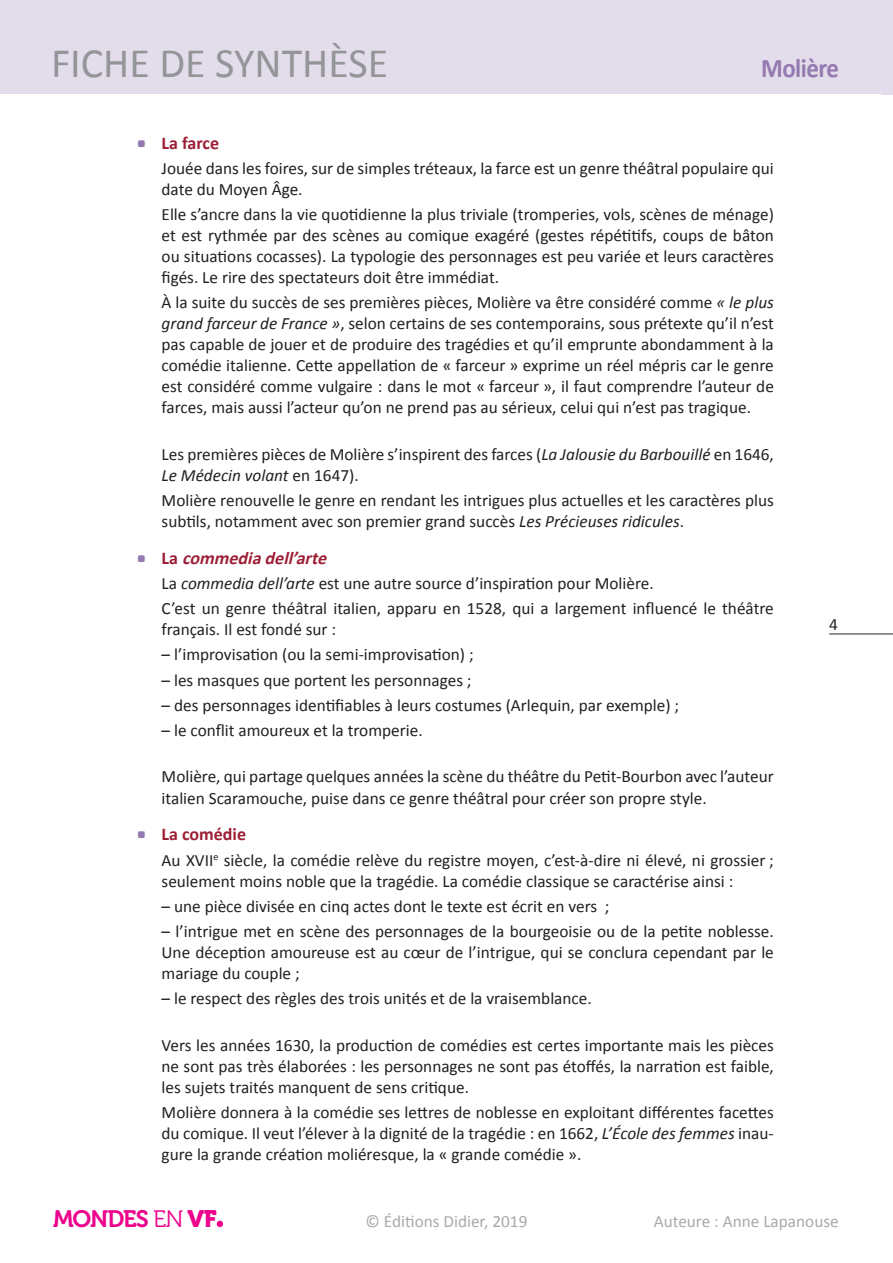
<style>
.page{position:relative;width:893px;height:1263px;background:#fff}
.page>*{position:absolute;margin:0;border:0;box-sizing:border-box;transform-origin:0 0}
.t1{font:42px "Calibri";color:#939598}
.t2{font:700 27px "Calibri";letter-spacing:-.02em;color:#947ab0;scale:.92 1}
.t3{font:23.7px "Museo 700";letter-spacing:-.05em;color:#ed028c}
.titre_puce_carrée{font:italic 700 18px "Calibri";color:#9c1e34}
.titre_puce_carrée-2{font:700 18px "Calibri";color:#9c1e34}
.TC_retrait_6mm___1{font:17.25px/21px "Calibri";color:#231f20}
.t4{font:17.25px "Calibri";color:#a8a9ad}
.s1{font-style:italic}
.s2{font-style:normal}
.s3{font-family:"Museo 300"}
.s4{font-family:"Museo 900"}
</style>
<div class="page">
<hr style="left:829px;top:633px;width:64px;height:1px;background:#231f20">
<div style="left:0;top:0;width:893px;height:94px;background:#e3ddeb"></div>
<svg style="left:217px;top:1221px;width:6px;height:6px"></svg>
<h1 class="t1" style="left:51px;top:37px;width:339px">FICHE DE SYNTHÈSE</h1>
<h2 class="t2" style="left:761px;top:51px;width:86px">Molière</h2>
<p class="titre_puce_carrée-2" style="left:162px;top:131px;width:59px">La farce</p>
<p class="TC_retrait_6mm___1" style="left:162px;top:158px;width:614px">Jouée dans les foires, sur de simples tréteaux, la farce est un genre théâtral populaire qui date du Moyen Âge.</p>
<p class="TC_retrait_6mm___1" style="left:162px;top:204px;width:614px;text-align:justify">Elle s’ancre dans la vie quotidienne la plus triviale (tromperies, vols, scènes de ménage) et est rythmée par des scènes au comique exagéré (gestes répétitifs, coups de bâton ou situations cocasses). La typologie des personnages est peu variée et leurs caractères figés. Le rire des spectateurs doit être immédiat.</p>
<p class="TC_retrait_6mm___1" style="left:162px;top:292px;width:614px;text-align:justify">À la suite du succès de ses premières pièces, Molière va être considéré comme <span class="s1">« le plus grand farceur de France »</span>, selon certains de ses contemporains, sous prétexte qu’il n’est pas capable de jouer et de produire des tragédies et qu’il emprunte abondamment à la comédie italienne. Cette appellation de « farceur » exprime un réel mépris car le genre est considéré comme vulgaire : dans le mot « farceur », il faut comprendre l’auteur de farces, mais aussi l’acteur qu’on ne prend pas au sérieux, celui qui n’est pas tragique.</p>
<p class="TC_retrait_6mm___1" style="left:162px;top:443px;width:614px">Les premières pièces de Molière s’inspirent des farces (<span class="s1">La Jalousie du Barbouillé</span> en 1646,<br><span class="s1">Le Médecin volant</span> en 1647).</p>
<p class="TC_retrait_6mm___1" style="left:162px;top:490px;width:614px">Molière renouvelle le genre en rendant les intrigues plus actuelles et les caractères plus subtils, notamment avec son premier grand succès <span class="s1">Les Précieuses ridicules</span>.</p>
<p class="titre_puce_carrée" style="left:162px;top:546px;width:171px"><span class="s2">L a</span> commediadell’arte</p>
<p class="TC_retrait_6mm___1" style="left:162px;top:573px;width:494px">La <span class="s1">commedia dell’arte</span> est une autre source d’inspiration pour Molière.</p>
<p class="TC_retrait_6mm___1" style="left:162px;top:598px;width:614px">C’est un genre théâtral italien, apparu en 1528, qui a largement influencé le théâtre français. Il est fondé sur :</p>
<p class="TC_retrait_6mm___1" style="left:162px;top:644px;width:314px">– l’improvisation (ou la semi-improvisation) ;</p>
<p class="TC_retrait_6mm___1" style="left:162px;top:669px;width:311px">– les masques que portent les personnages ;</p>
<p class="TC_retrait_6mm___1" style="left:162px;top:695px;width:519px">– des personnages identifiables à leurs costumes (Arlequin, par exemple) ;</p>
<p class="TC_retrait_6mm___1" style="left:162px;top:720px;width:263px">– le conflit amoureux et la tromperie.</p>
<p class="TC_retrait_6mm___1" style="left:162px;top:766px;width:614px">Molière, qui partage quelques années la scène du théâtre du Petit-Bourbon avec l’auteur italien Scaramouche, puise dans ce genre théâtral pour créer son propre style.</p>
<p class="titre_puce_carrée-2" style="left:162px;top:823px;width:86px">La comédie</p>
<p class="TC_retrait_6mm___1" style="left:162px;top:849px;width:614px">Au XVII<sup>e</sup> siècle, la comédie relève du registre moyen, c’est-à-dire ni élevé, ni grossier ; seulement moins noble que la tragédie. La comédie classique se caractérise ainsi :</p>
<p class="TC_retrait_6mm___1" style="left:162px;top:895px;width:449px">– une pièce divisée en cinq actes dont le texte est écrit en vers ;</p>
<p class="TC_retrait_6mm___1" style="left:162px;top:921px;width:614px;text-align:justify">– l’intrigue met en scène des personnages de la bourgeoisie ou de la petite noblesse.<br>Une déception amoureuse est au cœur de l’intrigue, qui se conclura cependant par le mariage du couple ;</p>
<p class="TC_retrait_6mm___1" style="left:162px;top:988px;width:432px">– le respect des règles des trois unités et de la vraisemblance.</p>
<p class="TC_retrait_6mm___1" style="left:162px;top:1034px;width:614px;text-align:justify">Vers les années 1630, la production de comédies est certes importante mais les pièces ne sont pas très élaborées : les personnages ne sont pas étoffés, la narration est faible, les sujets traités manquent de sens critique.</p>
<p class="TC_retrait_6mm___1" style="left:162px;top:1101px;width:614px;text-align:justify">Molière donnera à la comédie ses lettres de noblesse en exploitant différentes facettes du comique. Il veut l’élever à la dignité de la tragédie : en 1662, <span class="s1">L’École des femmes</span> inau&shy;gure la grande création moliéresque, la « grande comédie ».</p>
<p class="TC_retrait_6mm___1" style="left:829px;top:613px;width:10px">4</p>
<h3 class="t3" style="left:53px;top:1205px;width:165px">MONDES <span class="s3">EN</span> <span class="s4">VF</span></h3>
<p class="t4" style="left:366px;top:1210px;width:163px">© Éditions Didier, 2019</p>
<p class="t4" style="left:654px;top:1210px;width:187px">Auteure : Anne Lapanouse</p>
</div>
